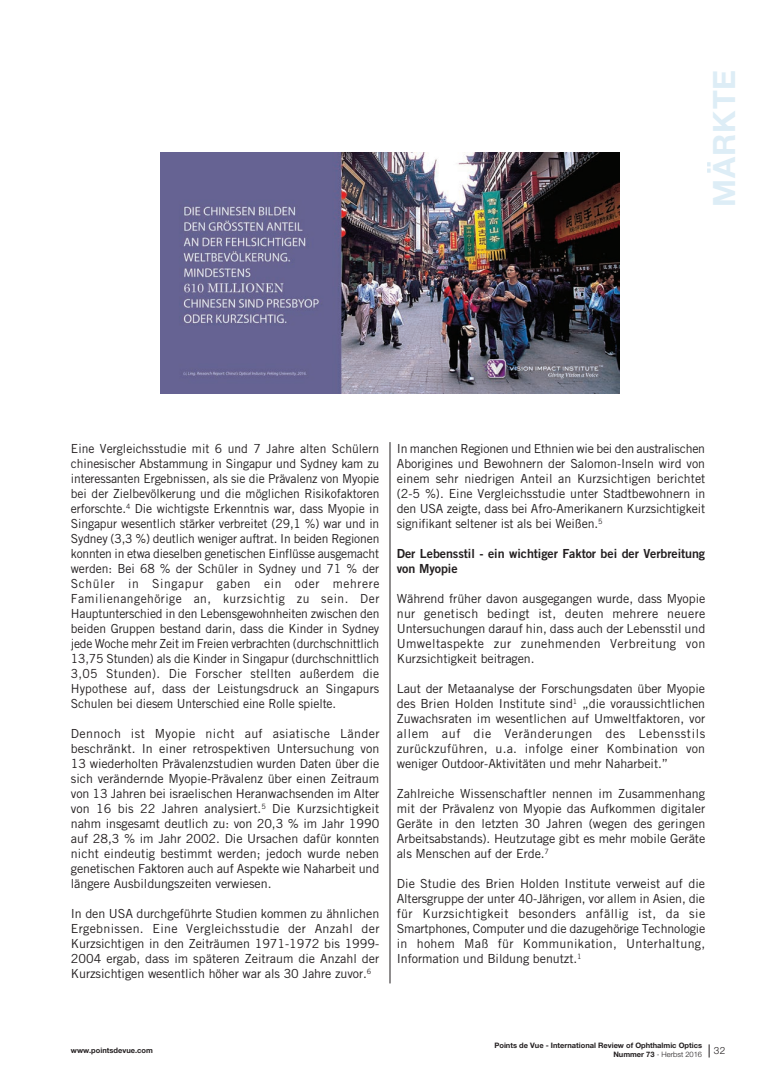
<style>
.page{position:relative;width:780px;height:1088px;background:#fff}
.page>*{position:absolute;margin:0;border:0;box-sizing:border-box;transform-origin:0 0}
.t1{font:700 30.75px "Helvetica Neue LT Std";letter-spacing:.03em;color:#ddedf6}
.t2{font:12.5px/15px "Trade Gothic LT Std";letter-spacing:-.005em;color:#231f20;text-align:justify}
.t3{font:12.5px/15px "Trade Gothic LT Std Bd 2";letter-spacing:-.005em;color:#231f20}
.t4{font:300 10px "Helvetica Neue LT Std";color:#231f20}
.t5{font:700 7.5px/9px "Helvetica Neue LT Std";color:#231f20;text-align:right}
.s1{font-weight:300}
</style>
<div class="page">
<svg style="left:708px;top:1044px;width:1px;height:13px"></svg>
<hr style="left:389px;top:442px;width:1px;height:541px;background:#231f20">
<img style="left:160px;top:152px;width:459px;height:241px">
<h1 class="t1" style="left:705px;top:207px;width:138px;rotate:-90deg">MÄRKTE</h1>
<p class="t2" style="left:71px;top:441px;width:310px">Eine Vergleichsstudie mit 6 und 7 Jahre alten Schülern chinesischer Abstammung in Singapur und Sydney kam zu interessanten Ergebnissen, als sie die Prävalenz von Myopie bei der Zielbevölkerung und die möglichen Risikofaktoren erforschte.<sup>4</sup> Die wichtigste Erkenntnis war, dass Myopie in Singapur wesentlich stärker verbreitet (29,1 %) war und in Sydney (3,3 %) deutlich weniger auftrat. In beiden Regionen konnten in etwa dieselben genetischen Einflüsse ausgemacht werden: Bei 68 % der Schüler in Sydney und 71 % der Schüler in Singapur gaben ein oder mehrere Familienangehörige an, kurzsichtig zu sein. Der Hauptunterschied in den Lebensgewohnheiten zwischen den beiden Gruppen bestand darin, dass die Kinder in Sydney jede Woche mehr Zeit im Freien verbrachten (durchschnittlich 13,75 Stunden) als die Kinder in Singapur (durchschnittlich 3,05 Stunden). Die Forscher stellten außerdem die Hypothese auf, dass der Leistungsdruck an Singapurs Schulen bei diesem Unterschied eine Rolle spielte.</p>
<p class="t2" style="left:71px;top:726px;width:310px">Dennoch ist Myopie nicht auf asiatische Länder beschränkt. In einer retrospektiven Untersuchung von 13 wiederholten Prävalenzstudien wurden Daten über die sich verändernde Myopie-Prävalenz über einen Zeitraum von 13 Jahren bei israelischen Heranwachsenden im Alter von 16 bis 22 Jahren analysiert.<sup>5</sup> Die Kurzsichtigkeit nahm insgesamt deutlich zu: von 20,3 % im Jahr 1990 auf 28,3 % im Jahr 2002. Die Ursachen dafür konnten nicht eindeutig bestimmt werden; jedoch wurde neben genetischen Faktoren auch auf Aspekte wie Naharbeit und längere Ausbildungszeiten verwiesen.</p>
<p class="t2" style="left:71px;top:906px;width:310px">In den USA durchgeführte Studien kommen zu ähnlichen Ergebnissen. Eine Vergleichsstudie der Anzahl der Kurzsichtigen in den Zeiträumen 1971-1972 bis 1999- 2004 ergab, dass im späteren Zeitraum die Anzahl der Kurzsichtigen wesentlich höher war als 30 Jahre zuvor.<sup>6</sup></p>
<p class="t2" style="left:397px;top:441px;width:310px">In manchen Regionen und Ethnien wie bei den australischen Aborigines und Bewohnern der Salomon-Inseln wird von einem sehr niedrigen Anteil an Kurzsichtigen berichtet (2-5 %). Eine Vergleichsstudie unter Stadtbewohnern in den USA zeigte, dass bei Afro-Amerikanern Kurzsichtigkeit signifikant seltener ist als bei Weißen.<sup>5</sup></p>
<p class="t3" style="left:397px;top:546px;width:310px">Der Lebensstil - ein wichtiger Faktor bei der Verbreitung von Myopie</p>
<p class="t2" style="left:397px;top:591px;width:310px">Während früher davon ausgegangen wurde, dass Myopie nur genetisch bedingt ist, deuten mehrere neuere Untersuchungen darauf hin, dass auch der Lebensstil und Umweltaspekte zur zunehmenden Verbreitung von Kurzsichtigkeit beitragen.</p>
<p class="t2" style="left:397px;top:681px;width:310px">Laut der Metaanalyse der Forschungsdaten über Myopie des Brien Holden Institute sind<sup>1</sup> „die voraussichtlichen Zuwachsraten im wesentlichen auf Umweltfaktoren, vor allem auf die Veränderungen des Lebensstils zurückzuführen, u.a. infolge einer Kombination von weniger Outdoor-Aktivitäten und mehr Naharbeit.”</p>
<p class="t2" style="left:397px;top:786px;width:310px">Zahlreiche Wissenschaftler nennen im Zusammenhang mit der Prävalenz von Myopie das Aufkommen digitaler Geräte in den letzten 30 Jahren (wegen des geringen Arbeitsabstands). Heutzutage gibt es mehr mobile Geräte als Menschen auf der Erde.<sup>7</sup></p>
<p class="t2" style="left:397px;top:876px;width:310px">Die Studie des Brien Holden Institute verweist auf die Altersgruppe der unter 40-Jährigen, vor allem in Asien, die für Kurzsichtigkeit besonders anfällig ist, da sie Smartphones, Computer und die dazugehörige Technologie in hohem Maß für Kommunikation, Unterhaltung, Information und Bildung benutzt.<sup>1</sup></p>
<p class="t5" style="left:494px;top:1041px;width:209px">Points de Vue - International Review of Ophthalmic Optics<br>Nummer 73 <span class="s1">- Herbst 2016</span></p>
<p class="t5" style="left:71px;top:1045px;width:83px">www.pointsdevue.com</p>
<p class="t4" style="left:713px;top:1044px;width:13px">32</p>
</div>
